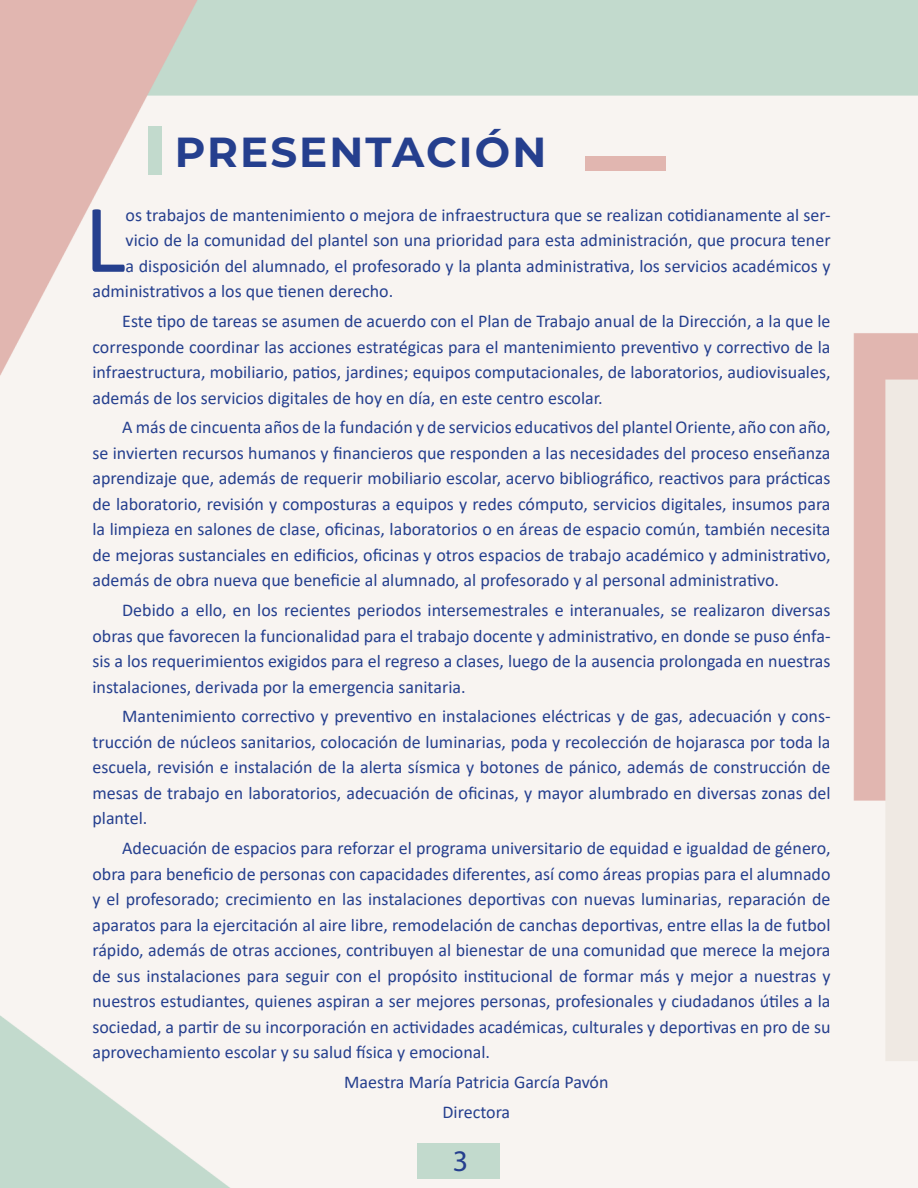
<style>
.page{position:relative;width:918px;height:1188px;background:#fff}
.page>*{position:absolute;margin:0;border:0;box-sizing:border-box;transform-origin:0 0}
.t1{font:98.4px "Calibri";color:#253f8e}
.t2{font:100 42px "Montserrat";letter-spacing:.05em;color:#253f8e}
.t3{font:30px "Myriad Pro";color:#253f8e}
.t4{font:18px/25.5px "Calibri";color:#253f8e;text-align:justify}
</style>
<div class="page">
<div style="left:418px;top:1143px;width:82px;height:36px;background:#c2dacd"></div>
<div style="left:149px;top:126px;width:13px;height:49px;background:#c2dacd"></div>
<div style="left:586px;top:156px;width:80px;height:14px;background:#e1b6b0"></div>
<svg style="left:0;top:1016px;width:347px;height:172px"></svg>
<h2 class="t2" style="left:175px;top:124px;width:373px">PRESENTACIÓN</h2>
<h1 class="t1" style="left:84px;top:171px;width:43px">L</h1>
<p class="t4" style="left:126px;top:202px;width:707px">os trabajos de mantenimiento o mejora de infraestructura que se realizan cotidianamente al ser-</p>
<p class="t4" style="left:126px;top:227px;width:707px">vicio de la comunidad del plantel son una prioridad para esta administración, que procura tener</p>
<p class="t4" style="left:126px;top:253px;width:707px">a disposición del alumnado, el profesorado y la planta administrativa, los servicios académicos y</p>
<p class="t4" style="left:92px;top:278px;width:302px">administrativos a los que tienen derecho.</p>
<p class="t4" style="left:92px;top:308px;width:740px;text-indent:30px">Este tipo de tareas se asumen de acuerdo con el Plan de Trabajo anual de la Dirección, a la que le corresponde coordinar las acciones estratégicas para el mantenimiento preventivo y correctivo de la infraestructura, mobiliario, patios, jardines; equipos computacionales, de laboratorios, audiovisuales, además de los servicios digitales de hoy en día, en este centro escolar.</p>
<p class="t4" style="left:92px;top:414px;width:740px;text-indent:30px">A más de cincuenta años de la fundación y de servicios educativos del plantel Oriente, año con año, se invierten recursos humanos y financieros que responden a las necesidades del proceso enseñanza aprendizaje que, además de requerir mobiliario escolar, acervo bibliográfico, reactivos para prácticas de laboratorio, revisión y composturas a equipos y redes cómputo, servicios digitales, insumos para la limpieza en salones de clase, oficinas, laboratorios o en áreas de espacio común, también necesita de mejoras sustanciales en edificios, oficinas y otros espacios de trabajo académico y administrativo, además de obra nueva que beneficie al alumnado, al profesorado y al personal administrativo.</p>
<p class="t4" style="left:92px;top:597px;width:740px;text-indent:30px">Debido a ello, en los recientes periodos intersemestrales e interanuales, se realizaron diversas obras que favorecen la funcionalidad para el trabajo docente y administrativo, en donde se puso énfa&shy;sis a los requerimientos exigidos para el regreso a clases, luego de la ausencia prolongada en nuestras instalaciones, derivada por la emergencia sanitaria.</p>
<p class="t4" style="left:92px;top:703px;width:740px;text-indent:30px">Mantenimiento correctivo y preventivo en instalaciones eléctricas y de gas, adecuación y cons&shy;trucción de núcleos sanitarios, colocación de luminarias, poda y recolección de hojarasca por toda la escuela, revisión e instalación de la alerta sísmica y botones de pánico, además de construcción de mesas de trabajo en laboratorios, adecuación de oficinas, y mayor alumbrado en diversas zonas del plantel.</p>
<p class="t4" style="left:92px;top:835px;width:740px;text-indent:30px">Adecuación de espacios para reforzar el programa universitario de equidad e igualdad de género, obra para beneficio de personas con capacidades diferentes, así como áreas propias para el alumnado y el profesorado; crecimiento en las instalaciones deportivas con nuevas luminarias, reparación de aparatos para la ejercitación al aire libre, remodelación de canchas deportivas, entre ellas la de futbol rápido, además de otras acciones, contribuyen al bienestar de una comunidad que merece la mejora de sus instalaciones para seguir con el propósito institucional de formar más y mejor a nuestras y nuestros estudiantes, quienes aspiran a ser mejores personas, profesionales y ciudadanos útiles a la sociedad, a partir de su incorporación en actividades académicas, culturales y deportivas en pro de su aprovechamiento escolar y su salud física y emocional.</p>
<p class="t4" style="left:344px;top:1067px;width:266px;line-height:29.7px;text-align:center">Maestra María Patricia García Pavón<br>Directora</p>
<h3 class="t3" style="left:453px;top:1143px;width:17px">3</h3>
</div>
